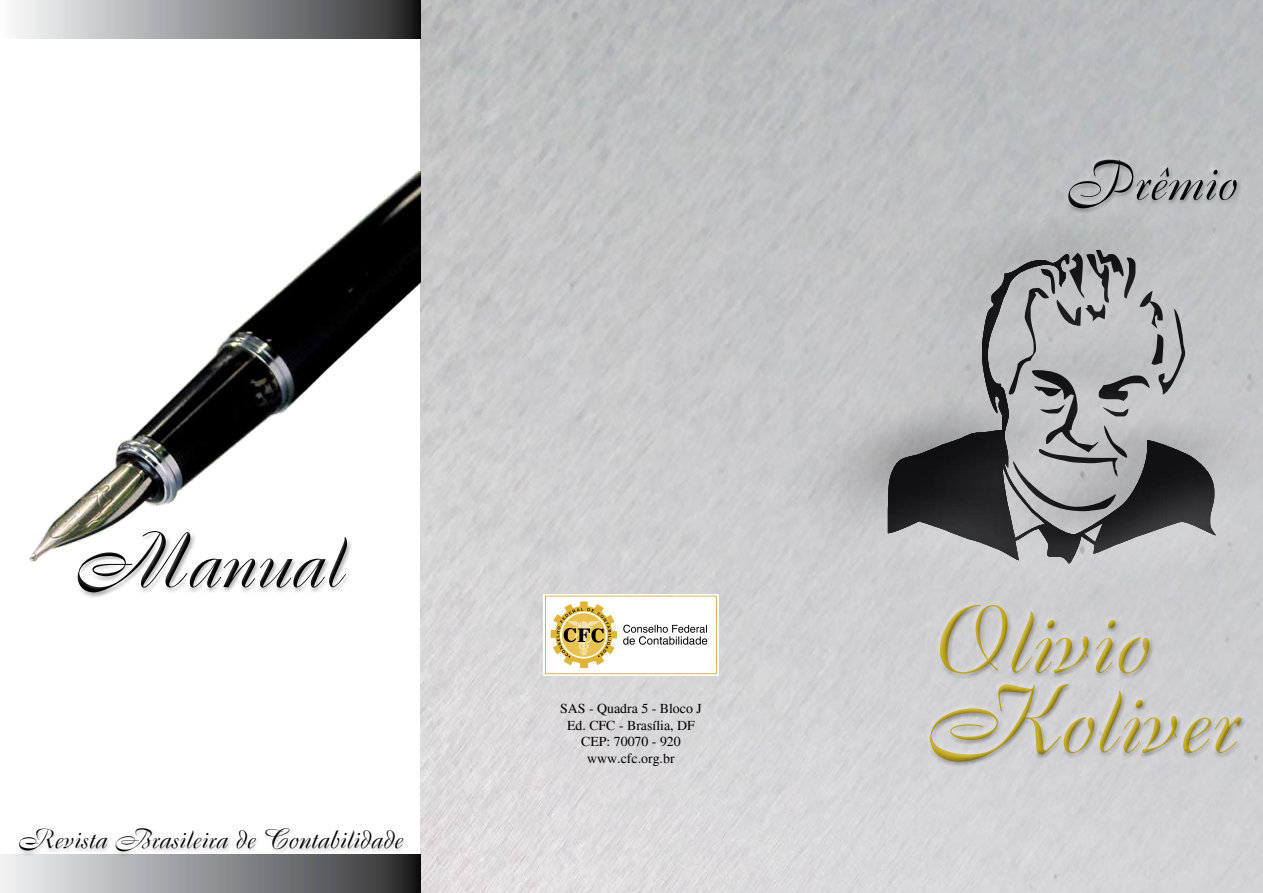
<style>
.page{position:relative;width:1263px;height:893px;background:#fff}
.page>*{position:absolute;margin:0;border:0;box-sizing:border-box;transform-origin:0 0}
.t1{font:94.2px/79.8px "Cassandra";color:#c0a71f}
.t2{font:76.5px "Cassandra";color:#000}
.t3{font:53.1px "Cassandra";color:#000}
.t4{font:27px "Cassandra";color:#000}
.t5{font:13.8px/16.6px "Times";color:#000;text-align:center}
</style>
<div class="page">
<img style="left:421px;top:0;width:842px;height:893px">
<svg style="left:0;top:855px;width:421px;height:38px;background:#8e8f91"></svg>
<svg style="left:15px;top:0;width:406px;height:38px;background:#8f9193"></svg>
<img style="left:29px;top:171px;width:392px;height:391px">
<div style="left:811px;top:241px;width:452px;height:361px;background:#cdcdcf"></div>
<div style="left:796px;top:211px;width:467px;height:339px;background:#000;opacity:.75"></div>
<div style="left:925px;top:601px;width:319px;height:156px;background:#cdcdcf"></div>
<div style="left:929px;top:606px;width:317px;height:161px;background:#000;opacity:.75"></div>
<div style="left:1063px;top:155px;width:177px;height:51px;background:#bebfc1"></div>
<div style="left:1066px;top:162px;width:176px;height:52px;background:#000;opacity:.75"></div>
<div style="left:543px;top:594px;width:175px;height:82px;background:linear-gradient(to right,#f5edd6,#f5edd6)"></div>
<svg style="left:545px;top:596px;width:172px;height:78px"></svg>
<div style="left:73px;top:526px;width:277px;height:64px;background:#fff"></div>
<div style="left:76px;top:531px;width:277px;height:67px;background:#000;opacity:.75"></div>
<div style="left:16px;top:826px;width:393px;height:30px;background:#000;opacity:.75"></div>
<h2 class="t2" style="left:78px;top:512px;width:266px">Manual</h2>
<h3 class="t4" style="left:18px;top:821px;width:386px">Revista Brasileira de Contabilidade</h3>
<p class="t5" style="left:560px;top:700px;width:143px">SAS - Quadra 5 - Bloco J<br>Ed. CFC - Brasília, DF<br>CEP: 70070 - 920 www.cfc.org.br</p>
<h3 class="t3" style="left:1065px;top:148px;width:172px">Prêmio</h3>
<h1 class="t1" style="left:929px;top:602px;width:308px">Olivio<br>Koliver</h1>
</div>
